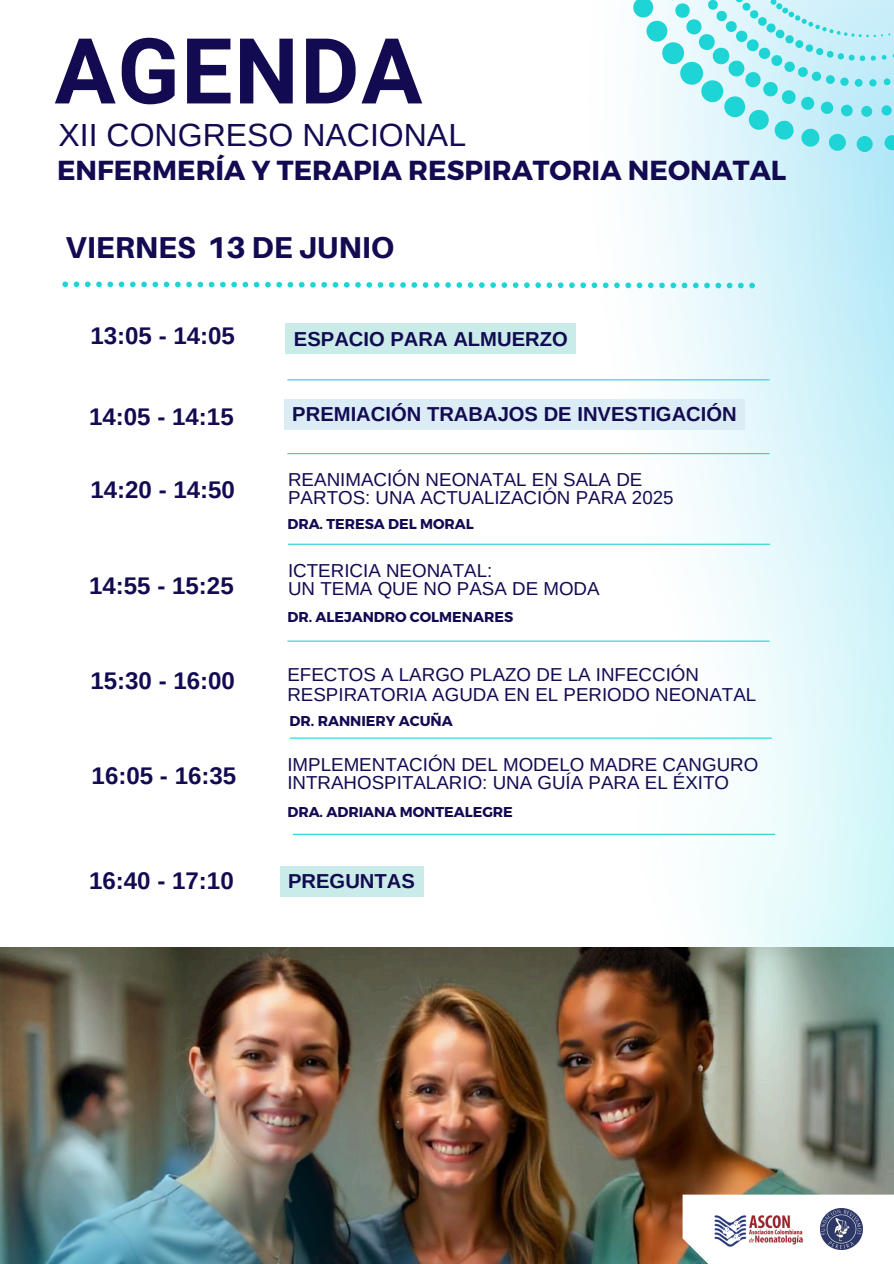
<style>
.page{position:relative;width:894px;height:1264px;background:#fff}
.page>*{position:absolute;margin:0;border:0;box-sizing:border-box;transform-origin:0 0}
.t1{font:700 91.2px "Roboto";letter-spacing:.02em;color:#130b52}
.t2{font:31.95px "Arimo";color:#130b52}
.t3{font:800 30.15px "Aileron";color:#130b52}
.t4{font:700 27.45px "Montserrat";color:#130b52}
.t5{font:700 24.15px "Arimo";color:#130b52}
.t6{font:700 20.25px "Arimo";color:#130b52}
.t7{font:18.75px/18px "Arimo";color:#130b52}
.t8{font:700 14.25px "Montserrat";color:#130b52}
</style>
<div class="page">
<img style="left:284px;top:152px;width:609px;height:1111px">
<div style="left:682px;top:1194px;width:211px;height:69px;background:#fff"></div>
<img style="left:820px;top:1208px;width:42px;height:41px">
<img style="left:714px;top:1215px;width:89px;height:32px">
<hr style="left:288px;top:543px;width:482px;height:2px;background:#1fd4d4">
<hr style="left:287px;top:640px;width:482px;height:1px;background:#1fd4d4">
<hr style="left:289px;top:737px;width:482px;height:1px;background:#1fd4d4">
<hr style="left:293px;top:833px;width:481px;height:1px;background:#1fd4d4">
<hr style="left:287px;top:453px;width:482px;height:1px;background:#1fd4d4">
<svg style="left:633px;top:0;width:260px;height:152px;background:#b5edf3"></svg>
<svg style="left:62px;top:281px;width:692px;height:7px"></svg>
<div style="left:286px;top:323px;width:289px;height:31px;background:#caece8"></div>
<img style="left:0;top:791px;width:523px;height:472px">
<div style="left:284px;top:399px;width:460px;height:30px;background:#dbecf6"></div>
<hr style="left:287px;top:379px;width:482px;height:1px;background:#1fd4d4">
<p class="t1" style="left:54px;top:19px;width:369px">AGENDA</p>
<p class="t2" style="left:58px;top:117px;width:409px">XII CONGRESO NACIONAL</p>
<p class="t4" style="left:57px;top:152px;width:730px">ENFERMERÍA Y TERAPIA RESPIRATORIA NEONATAL</p>
<p class="t3" style="left:65px;top:229px;width:330px">VIERNES 13 DE JUNIO</p>
<h5 class="t5" style="left:90px;top:322px;width:146px">13:05 - 14:05</h5>
<h6 class="t6" style="left:294px;top:327px;width:275px">ESPACIO PARA ALMUERZO</h6>
<p class="t5" style="left:89px;top:403px;width:146px">14:05 - 14:15</p>
<h5 class="t6" style="left:292px;top:403px;width:446px">PREMIACIÓN TRABAJOS DE INVESTIGACIÓN</h5>
<h5 class="t5" style="left:90px;top:476px;width:146px">14:20 - 14:50</h5>
<h5 class="t5" style="left:89px;top:572px;width:146px">14:55 - 15:25</h5>
<p class="t5" style="left:90px;top:667px;width:146px">15:30 - 16:00</p>
<p class="t5" style="left:92px;top:762px;width:146px">16:05 - 16:35</p>
<p class="t5" style="left:89px;top:867px;width:146px">16:40 - 17:10</p>
<p class="t7" style="left:288px;top:471px;width:387px">REANIMACIÓN NEONATAL EN SALA DE<br>PARTOS: UNA ACTUALIZACIÓN PARA 2025</p>
<h1 class="t8" style="left:287px;top:514px;width:188px">DRA. TERESA DEL MORAL</h1>
<h3 class="t7" style="left:288px;top:561px;width:206px">ICTERICIA NEONATAL:</h3>
<h4 class="t7" style="left:288px;top:579px;width:313px">UN TEMA QUE NO PASA DE MODA</h4>
<h2 class="t8" style="left:287px;top:607px;width:227px">DR. ALEJANDRO COLMENARES</h2>
<h6 class="t7" style="left:287px;top:664px;width:470px;line-height:20.2px">EFECTOS A LARGO PLAZO DE LA INFECCIÓN<br>RESPIRATORIA AGUDA EN EL PERIODO NEONATAL</h6>
<p class="t8" style="left:289px;top:711px;width:165px">DR. RANNIERY ACUÑA</p>
<p class="t7" style="left:287px;top:755px;width:472px">IMPLEMENTACIÓN DEL MODELO MADRE CANGURO<br>INTRAHOSPITALARIO: UNA GUÍA PARA EL ÉXITO</p>
<h5 class="t8" style="left:287px;top:802px;width:227px">DRA. ADRIANA MONTEALEGRE</h5>
<p class="t6" style="left:288px;top:870px;width:128px">PREGUNTAS</p>
</div>
